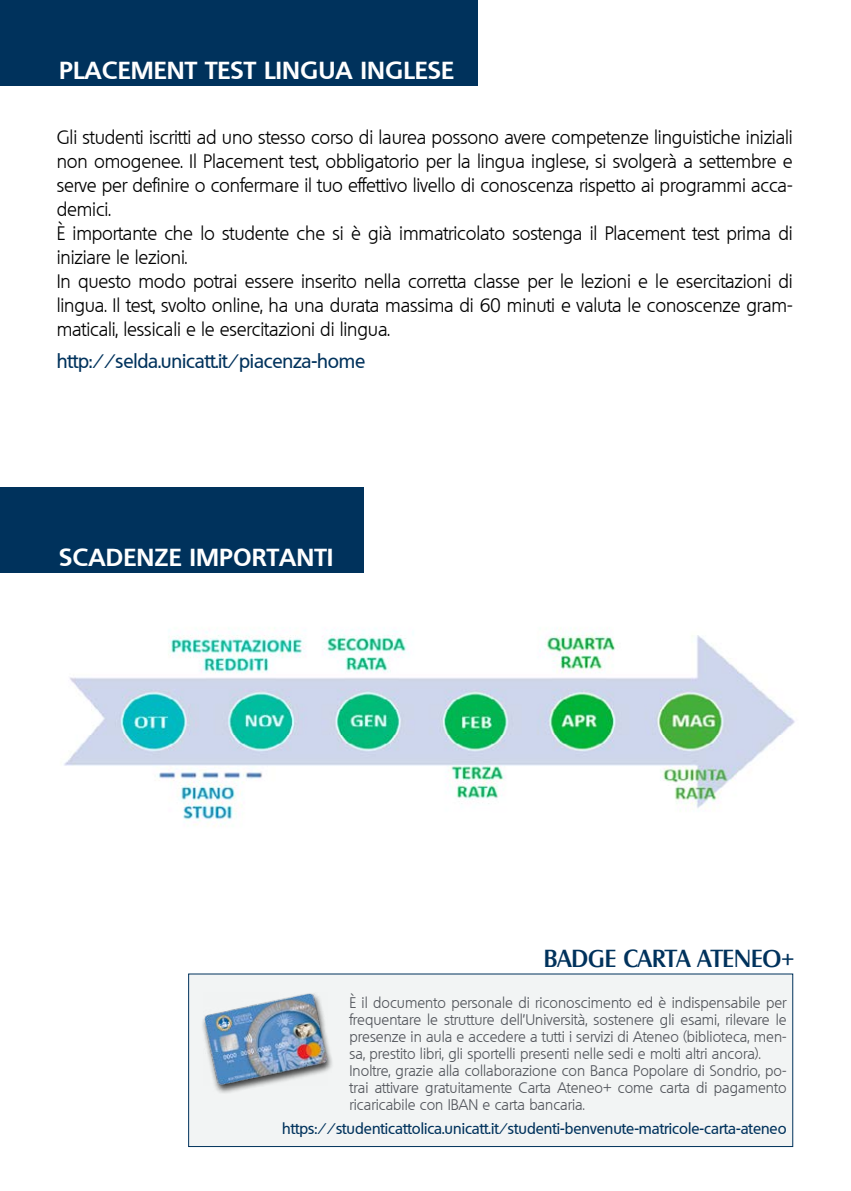
<style>
.page{position:relative;width:851px;height:1191px;background:#fff}
.page>*{position:absolute;margin:0;border:0;box-sizing:border-box;transform-origin:0 0}
.t1{font:700 24px "Quebec";letter-spacing:.03em;color:#fff}
.t2{font:500 24px "Salzburg";color:#00325c}
.t3{font:300 19px/24px "Quebec";letter-spacing:-.01em;color:#000}
.t4{font:500 19px "Quebec";letter-spacing:-.01em;color:#00325c}
.t5{font:300 15px/17px "Quebec";color:#52555b}
.t6{font:500 15px "Quebec";color:#00325c}
</style>
<div class="page">
<img style="left:64px;top:628px;width:731px;height:199px">
<div style="left:0;top:488px;width:363px;height:85px;background:#00325c"></div>
<div style="left:189px;top:974px;width:603px;height:172px;background:#f2f4f4"></div>
<div style="left:188px;top:973px;width:605px;height:174px;border:1px solid #00325c"></div>
<div style="left:201px;top:991px;width:133px;height:103px;background:#000;opacity:.75"></div>
<img style="left:203px;top:993px;width:124px;height:92px">
<div style="left:0;top:0;width:478px;height:85px;background:#00325c"></div>
<p class="t1" style="left:60px;top:54px;width:396px">PLACEMENT TEST LINGUA INGLESE</p>
<p class="t3" style="left:57px;top:125px;width:737px">Gli studenti iscritti ad uno stesso corso di laurea possono avere competenze linguistiche iniziali non omogenee. Il Placement test, obbligatorio per la lingua inglese, si svolgerà a settembre e serve per definire o confermare il tuo effettivo livello di conoscenza rispetto ai programmi acca&shy;demici.<br>È importante che lo studente che si è già immatricolato sostenga il Placement test prima di iniziare le lezioni.<br>In questo modo potrai essere inserito nella corretta classe per le lezioni e le esercitazioni di lingua. Il test, svolto online, ha una durata massima di 60 minuti e valuta le conoscenze gram&shy;maticali, lessicali e le esercitazioni di lingua.</p>
<p class="t4" style="left:57px;top:349px;width:310px">http://selda.unicatt.it/piacenza-home</p>
<p class="t1" style="left:60px;top:542px;width:275px">SCADENZE IMPORTANTI</p>
<p class="t2" style="left:543px;top:944px;width:252px">BADGE CARTA ATENEO+</p>
<p class="t5" style="left:349px;top:994px;width:438px">È il documento personale di riconoscimento ed è indispensabile per frequentare le strutture dell’Università, sostenere gli esami, rilevare le presenze in aula e accedere a tutti i servizi di Ateneo (biblioteca, men&shy;sa, prestito libri, gli sportelli presenti nelle sedi e molti altri ancora).<br>Inoltre, grazie alla collaborazione con Banca Popolare di Sondrio, po&shy;trai attivare gratuitamente Carta Ateneo+ come carta di pagamento ricaricabile con IBAN e carta bancaria.</p>
<p class="t6" style="left:282px;top:1118px;width:506px">https://studenticattolica.unicatt.it/studenti-benvenute-matricole-carta-ateneo</p>
</div>
